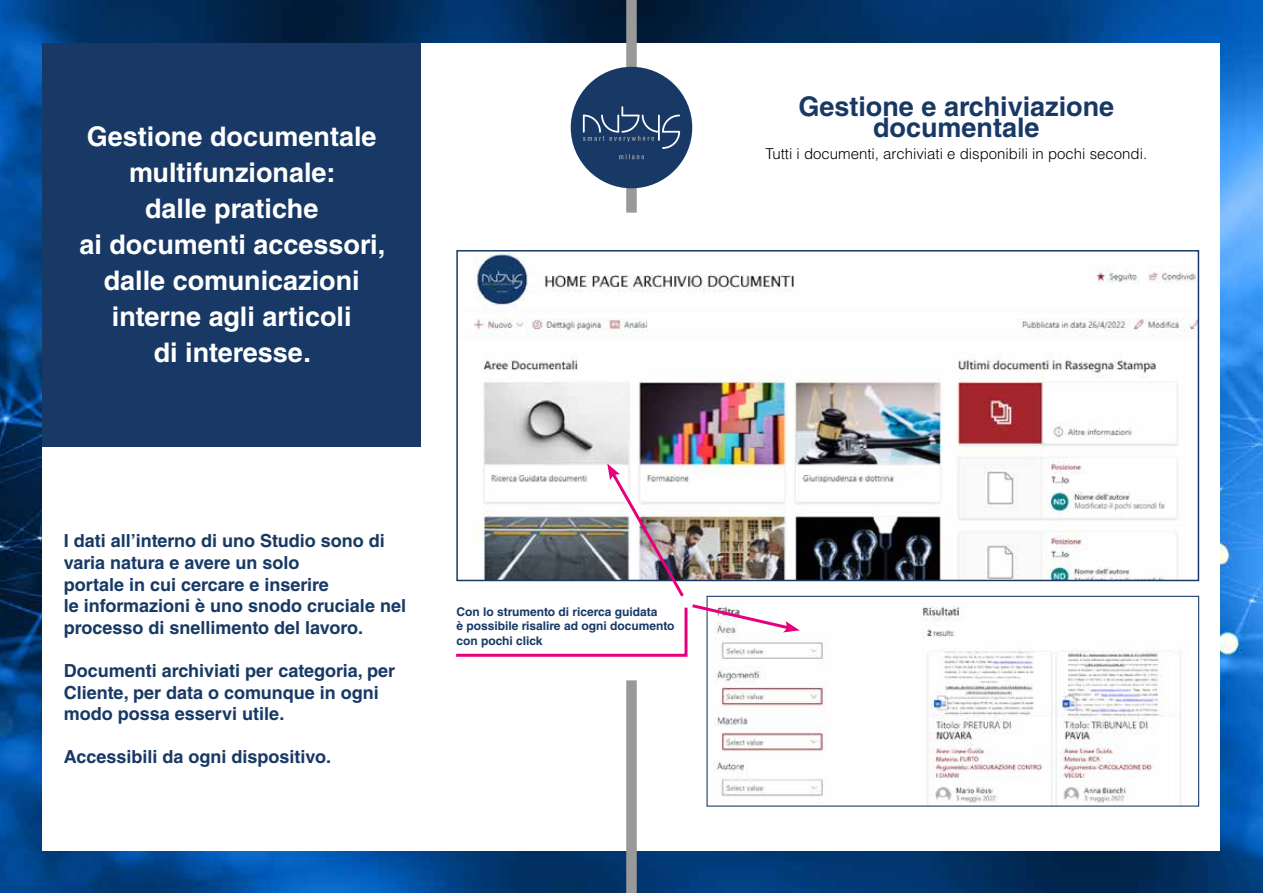
<style>
.page{position:relative;width:1263px;height:893px;background:#fff}
.page>*{position:absolute;margin:0;border:0;box-sizing:border-box;transform-origin:0 0}
.t1{font:700 27px/36px "Helvetica LT Std";color:#fff;text-align:center}
.t2{font:700 27px/21.6px "Helvetica LT Std";color:#183965;text-align:center}
.t3{font:700 18px/21.6px "Helvetica LT Std";color:#183965}
.t4{font:300 15px "Helvetica LT Std";color:#000}
.t5{font:700 12px/14.4px "Helvetica LT Std";color:#183965}
</style>
<div class="page">
<img style="left:0;top:0;width:1263px;height:893px">
<div style="left:43px;top:43px;width:1177px;height:807px;background:#fff"></div>
<div style="left:626px;top:0;width:11px;height:213px;background:#9a999a"></div>
<div style="left:626px;top:680px;width:11px;height:213px;background:#9a999a"></div>
<div style="left:571px;top:67px;width:121px;height:121px;background:#183965;border-radius:50%"></div>
<svg style="left:583px;top:106px;width:97px;height:53px"></svg>
<div style="left:43px;top:43px;width:378px;height:403px;background:#183965"></div>
<img style="left:474px;top:253px;width:722px;height:325px">
<div style="left:456px;top:250px;width:743px;height:331px;border:2px solid #183965"></div>
<img style="left:715px;top:606px;width:466px;height:199px">
<div style="left:706px;top:596px;width:493px;height:211px;border:1px solid #183965"></div>
<img style="left:456px;top:463px;width:344px;height:195px">
<h1 class="t1" style="left:79px;top:118px;width:307px">Gestione documentale multifunzionale:<br>dalle pratiche<br>ai documenti accessori, dalle comunicazioni interne agli articoli<br>di interesse.</h1>
<p class="t3" style="left:64px;top:530px;width:344px">I dati all’interno di uno Studio sono di varia natura e avere un solo<br>portale in cui cercare e inserire<br>le informazioni è uno snodo cruciale nel processo di snellimento del lavoro.</p>
<p class="t3" style="left:64px;top:660px;width:333px">Documenti archiviati per categoria, per<br>Cliente, per data o comunque in ogni modo possa esservi utile.</p>
<p class="t3" style="left:64px;top:746px;width:269px">Accessibili da ogni dispositivo.</p>
<p class="t5" style="left:456px;top:604px;width:220px">Con lo strumento di ricerca guidata<br>è possibile risalire ad ogni documento con pochi click</p>
<h1 class="t2" style="left:798px;top:95px;width:317px">Gestione e archiviazione documentale</h1>
<p class="t4" style="left:765px;top:144px;width:383px">Tutti i documenti, archiviati e disponibili in pochi secondi.</p>
</div>
